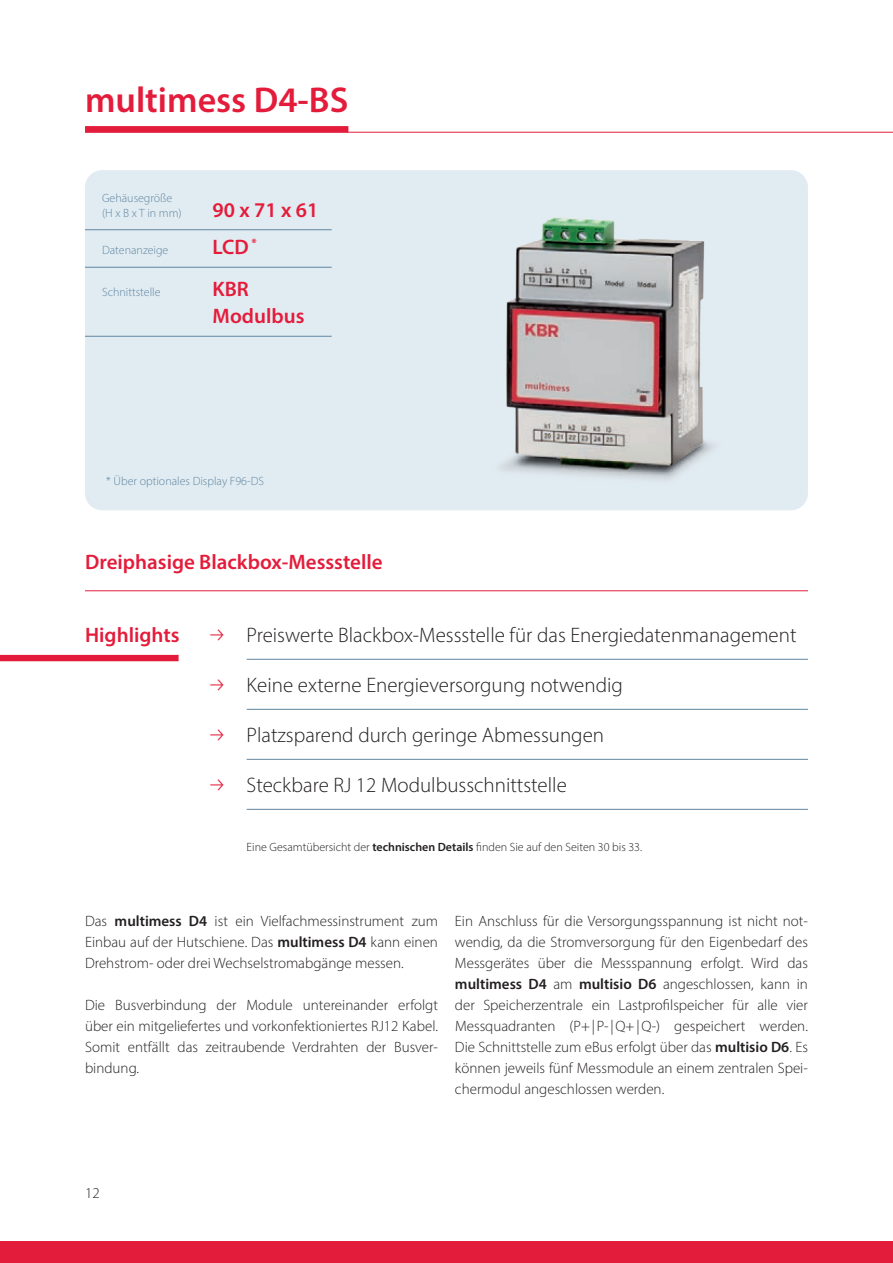
<style>
.page{position:relative;width:893px;height:1263px;background:#fff}
.page>*{position:absolute;margin:0;border:0;box-sizing:border-box;transform-origin:0 0}
.Produktname_Unterlin{font:600 36px "Myriad Pro";color:#e41c3b}
.Highlights{font:300 21px "Myriad Pro";color:#231f20}
.Headline_Absatzlinie{font:600 21px "Myriad Pro";color:#e41c3b}
.Kurzinfo{font:600 21px/27px "Myriad Pro";color:#e41c3b}
.Highlights-2{font:600 21px "Myriad Pro";color:#e41c3b}
.Copy{font:300 15px/21px "Myriad Pro";color:#231f20;text-align:justify}
.Highlights_ohne_Absa{font:300 12px "Myriad Pro";color:#231f20}
.Kurzinfo-2{font:300 12px/15px "Myriad Pro";color:#6085a0}
.Copy-2{font:300 12px "Myriad Pro";color:#6085a0}
.s1{font-weight:600}
</style>
<div class="page">
<div style="left:85px;top:170px;width:723px;height:340px;background:#e1ecf2;border-radius:17px"></div>
<hr style="left:85px;top:590px;width:723px;height:1px;background:#e41c3b">
<hr style="left:247px;top:659px;width:561px;height:1px;background:#6085a0">
<hr style="left:247px;top:709px;width:561px;height:1px;background:#6085a0">
<hr style="left:247px;top:759px;width:561px;height:1px;background:#6085a0">
<hr style="left:247px;top:809px;width:561px;height:1px;background:#6085a0">
<div style="left:85px;top:126px;width:263px;height:6px;background:#e41c3b"></div>
<hr style="left:85px;top:132px;width:808px;height:1px;background:#e41c3b">
<hr style="left:85px;top:229px;width:247px;height:1px;background:#6085a0">
<hr style="left:85px;top:267px;width:247px;height:1px;background:#6085a0">
<hr style="left:85px;top:336px;width:247px;height:1px;background:#6085a0">
<img style="left:499px;top:217px;width:216px;height:263px">
<div style="left:0;top:1242px;width:893px;height:21px;background:#e41c3b"></div>
<div style="left:0;top:655px;width:179px;height:6px;background:#e41c3b"></div>
<p class="Produktname_Unterlin" style="left:85px;top:77px;width:265px">multimess D4-BS</p>
<p class="Kurzinfo-2" style="left:102px;top:190px;width:81px">Gehäusegröße (H x B x T in mm)</p>
<p class="Kurzinfo" style="left:213px;top:195px;width:107px">90 x 71 x 61</p>
<p class="Kurzinfo-2" style="left:102px;top:242px;width:68px">Datenanzeige</p>
<p class="Kurzinfo" style="left:213px;top:233px;width:46px">LCD <sup>*</sup></p>
<p class="Kurzinfo-2" style="left:102px;top:284px;width:60px">Schnittstelle</p>
<p class="Kurzinfo" style="left:213px;top:275px;width:93px">KBR<br>Modulbus</p>
<p class="Copy-2" style="left:106px;top:474px;width:159px">* Über optionales Display F96-DS</p>
<p class="Headline_Absatzlinie" style="left:85px;top:549px;width:299px">Dreiphasige Blackbox-Messstelle</p>
<p class="Highlights-2" style="left:85px;top:621px;width:96px">Highlights</p>
<p class="Highlights" style="left:247px;top:622px;width:551px">Preiswerte Blackbox-Messstelle für das Energiedatenmanagement</p>
<p class="Highlights" style="left:247px;top:672px;width:378px">Keine externe Energieversorgung notwendig</p>
<p class="Highlights" style="left:247px;top:722px;width:359px">Platzsparend durch geringe Abmessungen</p>
<p class="Highlights" style="left:247px;top:772px;width:322px">Steckbare RJ 12 Modulbusschnittstelle</p>
<p class="Highlights_ohne_Absa" style="left:247px;top:840px;width:397px">Eine Gesamtübersicht der <span class="s1">technischen Details</span> finden Sie auf den Seiten 30 bis 33.</p>
<p class="Copy" style="left:85px;top:910px;width:354px">Das <span class="s1">multimess D4</span> ist ein Vielfachmessinstrument zum Einbau auf der Hutschiene. Das <span class="s1">multimess D4</span> kann einen Drehstrom- oder drei Wechselstromabgänge messen.</p>
<p class="Copy" style="left:85px;top:994px;width:354px">Die Busverbindung der Module untereinander erfolgt über ein mitgeliefertes und vorkonfektioniertes RJ12 Kabel.<br>Somit entfällt das zeitraubende Verdrahten der Busver&shy;bindung.</p>
<p class="Copy" style="left:455px;top:910px;width:354px">Ein Anschluss für die Versorgungsspannung ist nicht not&shy;wendig, da die Stromversorgung für den Eigenbedarf des Messgerätes über die Messspannung erfolgt. Wird das <span class="s1">multimess D4</span> am <span class="s1">multisio D6</span> angeschlossen, kann in der Speicherzentrale ein Lastprofilspeicher für alle vier Messquadranten (P+|P-|Q+|Q-) gespeichert werden.<br>Die Schnittstelle zum eBus erfolgt über das <span class="s1">multisio D6</span>. Es können jeweils fünf Messmodule an einem zentralen Spei&shy;chermodul angeschlossen werden.</p>
<p class="Copy" style="left:85px;top:1182px;width:16px">12</p>
</div>
